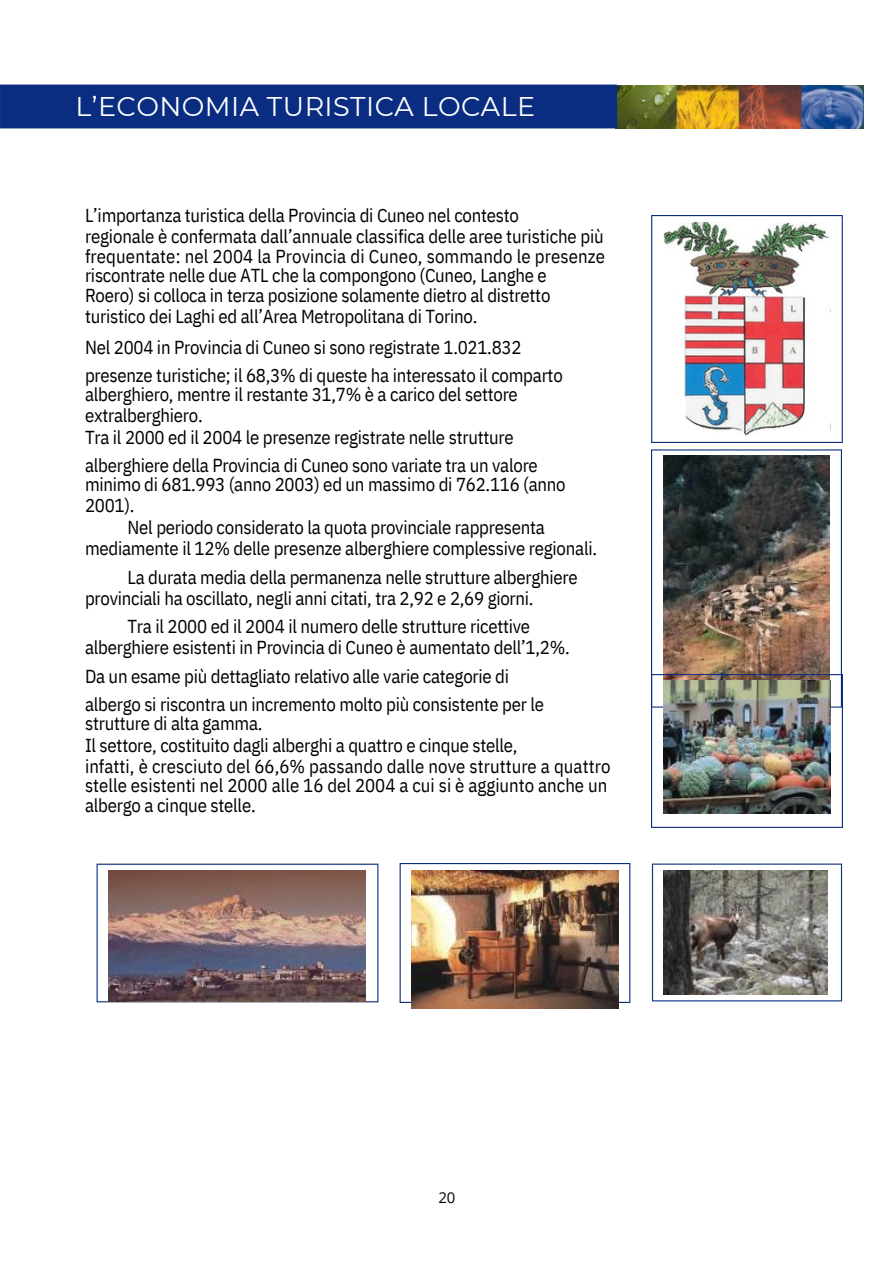
<style>
.page{position:relative;width:893px;height:1264px;background:#fff}
.page>*{position:absolute;margin:0;border:0;box-sizing:border-box;transform-origin:0 0}
.t1{font:27px "Montserrat";letter-spacing:.015em;color:#fff}
.t2{font:18.75px "IBM Plex Sans Cond";letter-spacing:-.015em;color:#000}
.t3{font:18.75px "IBM Plex Sans Cond";letter-spacing:.005em;color:#000}
.t4{font:15px "Open Sans";color:#000}
</style>
<div class="page">
<img style="left:624px;top:86px;width:239px;height:43px">
<div style="left:0;top:84px;width:624px;height:45px;background:#0a2d82"></div>
<img style="left:651px;top:449px;width:189px;height:225px">
<img style="left:663px;top:456px;width:166px;height:218px">
<img style="left:651px;top:216px;width:191px;height:226px">
<img style="left:651px;top:674px;width:191px;height:153px">
<img style="left:651px;top:863px;width:192px;height:139px">
<img style="left:399px;top:863px;width:231px;height:139px">
<img style="left:96px;top:863px;width:283px;height:140px">
<img style="left:663px;top:222px;width:167px;height:214px">
<img style="left:663px;top:681px;width:167px;height:132px">
<img style="left:663px;top:870px;width:164px;height:124px">
<img style="left:411px;top:870px;width:207px;height:138px">
<img style="left:109px;top:870px;width:256px;height:131px">
<p class="t1" style="left:76px;top:89px;width:461px">L’ECONOMIA TURISTICA LOCALE</p>
<p class="t2" style="left:85px;top:203px;width:435px">L’importanza turistica della Provincia di Cuneo nel contesto</p>
<p class="t2" style="left:85px;top:223px;width:520px">regionale è confermata dall’annuale classifica delle aree turistiche più</p>
<p class="t3" style="left:85px;top:244px;width:521px">frequentate: nel 2004 la Provincia di Cuneo, sommando le presenze</p>
<p class="t2" style="left:85px;top:263px;width:463px">riscontrate nelle due ATL che la compongono (Cuneo, Langhe e</p>
<p class="t2" style="left:85px;top:283px;width:467px">Roero) si colloca in terza posizione solamente dietro al distretto</p>
<p class="t2" style="left:85px;top:303px;width:394px">turistico dei Laghi ed all’Area Metropolitana di Torino.</p>
<p class="t2" style="left:85px;top:335px;width:438px">Nel 2004 in Provincia di Cuneo si sono registrate 1.021.832</p>
<p class="t2" style="left:85px;top:363px;width:479px">presenze turistiche; il 68,3% di queste ha interessato il comparto</p>
<p class="t2" style="left:85px;top:382px;width:434px">alberghiero, mentre il restante 31,7% è a carico del settore</p>
<p class="t2" style="left:85px;top:402px;width:119px">extralberghiero.</p>
<p class="t2" style="left:85px;top:425px;width:430px">Tra il 2000 ed il 2004 le presenze registrate nelle strutture</p>
<p class="t2" style="left:85px;top:453px;width:454px">alberghiere della Provincia di Cuneo sono variate tra un valore</p>
<p class="t2" style="left:85px;top:472px;width:482px">minimo di 681.993 (anno 2003) ed un massimo di 762.116 (anno</p>
<p class="t2" style="left:85px;top:492px;width:51px">2001).</p>
<p class="t2" style="left:127px;top:515px;width:419px">Nel periodo considerato la quota provinciale rappresenta</p>
<p class="t2" style="left:85px;top:536px;width:513px">mediamente il 12% delle presenze alberghiere complessive regionali.</p>
<p class="t2" style="left:127px;top:564px;width:452px">La durata media della permanenza nelle strutture alberghiere</p>
<p class="t2" style="left:85px;top:585px;width:450px">provinciali ha oscillato, negli anni citati, tra 2,92 e 2,69 giorni.</p>
<p class="t2" style="left:127px;top:614px;width:404px">Tra il 2000 ed il 2004 il numero delle strutture ricettive</p>
<p class="t2" style="left:85px;top:635px;width:486px">alberghiere esistenti in Provincia di Cuneo è aumentato dell’1,2%.</p>
<p class="t2" style="left:85px;top:663px;width:425px">Da un esame più dettagliato relativo alle varie categorie di</p>
<p class="t2" style="left:85px;top:691px;width:460px">albergo si riscontra un incremento molto più consistente per le</p>
<p class="t2" style="left:85px;top:711px;width:179px">strutture di alta gamma.</p>
<p class="t2" style="left:85px;top:733px;width:434px">Il settore, costituito dagli alberghi a quattro e cinque stelle,</p>
<p class="t3" style="left:85px;top:753px;width:527px">infatti, è cresciuto del 66,6% passando dalle nove strutture a quattro</p>
<p class="t2" style="left:85px;top:772px;width:524px">stelle esistenti nel 2000 alle 16 del 2004 a cui si è aggiunto anche un</p>
<p class="t2" style="left:85px;top:792px;width:172px">albergo a cinque stelle.</p>
<p class="t4" style="left:438px;top:1187px;width:18px">20</p>
</div>
